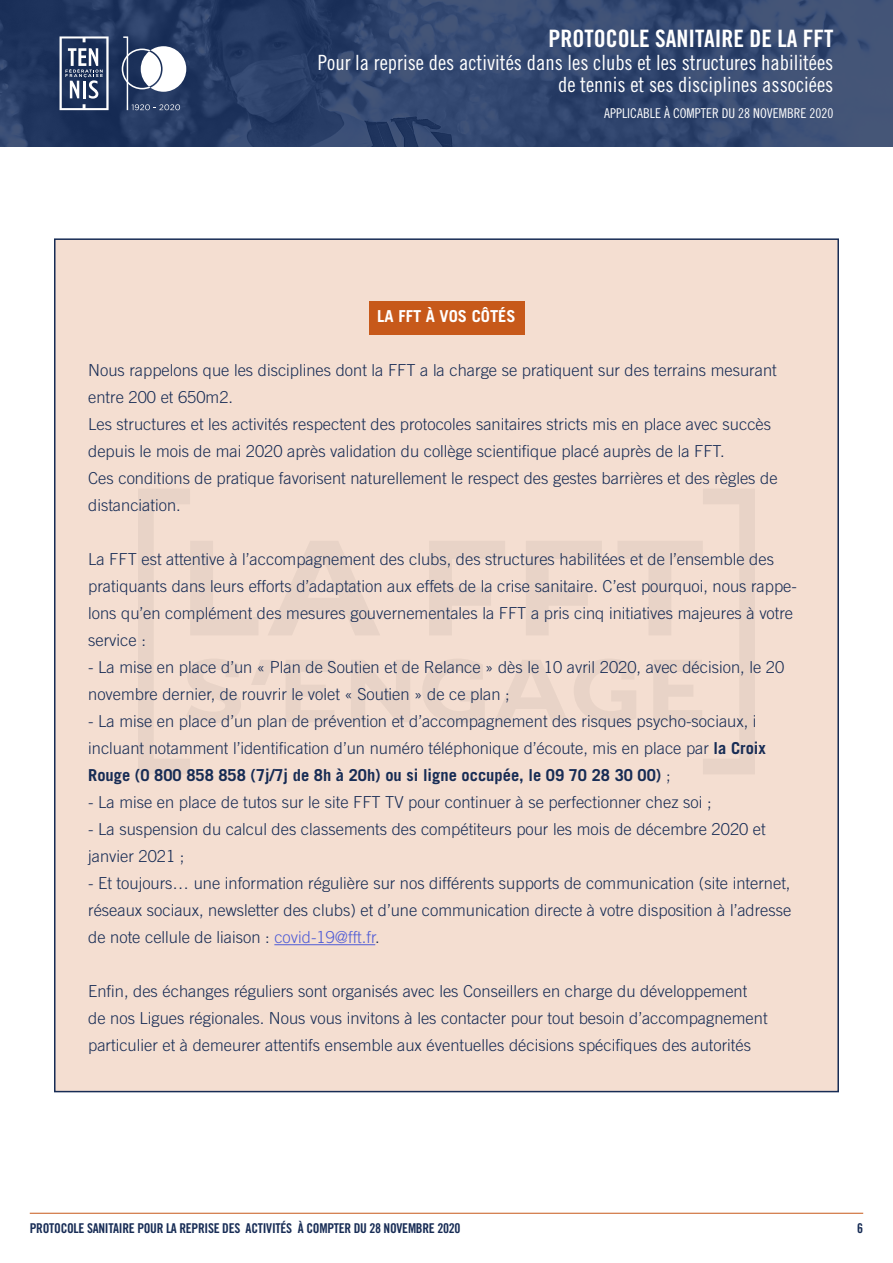
<style>
.page{position:relative;width:893px;height:1263px;background:#fff}
.page>*{position:absolute;margin:0;border:0;box-sizing:border-box;transform-origin:0 0}
.t1{font:24px "Trade Gothic Bold Cond Twenty";color:#fff}
.t2{font:21px/22.5px "Trade Gothic Cond Eighteen";color:#fff;text-align:right}
.t3{font:300 16.5px/27px "Trade Gothic";color:#172c55}
.t4{font:700 16.5px "Trade Gothic";color:#fff}
.t5{font:13.5px "Trade Gothic Bold Cond Twenty";letter-spacing:-.02em;color:#172c55}
.t6{font:13.5px "Trade Gothic Cond Eighteen";color:#fff}
.s1{font-weight:700}
.s2{color:#4f5cd6}
</style>
<div class="page">
<svg style="left:0;top:0;width:893px;height:147px;background:#30446c"></svg>
<hr style="left:30px;top:1213px;width:833px;height:1px;background:#c7591a">
<svg style="left:60px;top:36px;width:49px;height:74px"></svg>
<svg style="left:122px;top:36px;width:64px;height:74px"></svg>
<div style="left:54px;top:238px;width:785px;height:854px;background:#f4ded1;border:2px solid #172c55"></div>
<div style="left:369px;top:301px;width:155px;height:33px;background:#c7591a"></div>
<hr style="left:274px;top:944px;width:101px;height:1px;background:#4f5cd6">
<h1 class="t1" style="left:549px;top:24px;width:286px">PROTOCOLE SANITAIRE DE LA FFT</h1>
<p class="t2" style="left:318px;top:51px;width:517px">Pour la reprise des activités dans les clubs et les structures habilitées de tennis et ses disciplines associées</p>
<p class="t6" style="left:604px;top:105px;width:231px">APPLICABLE À COMPTER DU 28 NOVEMBRE 2020</p>
<p class="t4" style="left:377px;top:306px;width:140px">LA FFT À VOS CÔTÉS</p>
<p class="t3" style="left:88px;top:356px;width:691px">Nous rappelons que les disciplines dont la FFT a la charge se pratiquent sur des terrains mesurant entre 200 et 650m2.<br>Les structures et les activités respectent des protocoles sanitaires stricts mis en place avec succès depuis le mois de mai 2020 après validation du collège scientifique placé auprès de la FFT.<br>Ces conditions de pratique favorisent naturellement le respect des gestes barrières et des règles de distanciation.</p>
<p class="t3" style="left:88px;top:545px;width:710px">La FFT est attentive à l’accompagnement des clubs, des structures habilitées et de l’ensemble des pratiquants dans leurs efforts d’adaptation aux effets de la crise sanitaire. C’est pourquoi, nous rappe&shy;lons qu’en complément des mesures gouvernementales la FFT a pris cinq initiatives majeures à votre service :</p>
<p class="t3" style="left:88px;top:653px;width:697px">- La mise en place d’un « Plan de Soutien et de Relance » dès le 10 avril 2020, avec décision, le 20 novembre dernier, de rouvrir le volet « Soutien » de ce plan ;</p>
<p class="t3" style="left:88px;top:707px;width:679px">- La mise en place d’un plan de prévention et d’accompagnement des risques psycho-sociaux, i incluant notamment l’identification d’un numéro téléphonique d’écoute, mis en place par <span class="s1">la Croix<br>Rouge (0 800 858 858 (7j/7j de 8h à 20h) ou si ligne occupée, le 09 70 28 30 00)</span> ;</p>
<p class="t3" style="left:88px;top:788px;width:625px">- La mise en place de tutos sur le site FFT TV pour continuer à se perfectionner chez soi ;</p>
<p class="t3" style="left:88px;top:815px;width:679px">- La suspension du calcul des classements des compétiteurs pour les mois de décembre 2020 et janvier 2021 ;</p>
<p class="t3" style="left:88px;top:869px;width:705px;text-align:justify">- Et toujours… une information régulière sur nos différents supports de communication (site internet, réseaux sociaux, newsletter des clubs) et d’une communication directe à votre disposition à l’adresse de note cellule de liaison : <span class="s2">covid-19@fft.fr</span>.</p>
<p class="t3" style="left:88px;top:977px;width:681px">Enfin, des échanges réguliers sont organisés avec les Conseillers en charge du développement de nos Ligues régionales. Nous vous invitons à les contacter pour tout besoin d’accompagnement particulier et à demeurer attentifs ensemble aux éventuelles décisions spécifiques des autorités</p>
<p class="t5" style="left:30px;top:1220px;width:432px">PROTOCOLE SANITAIRE POUR LA REPRISE DES ACTIVITÉS À COMPTER DU 28 NOVEMBRE 2020</p>
<p class="t5" style="left:857px;top:1220px;width:7px">6</p>
</div>
